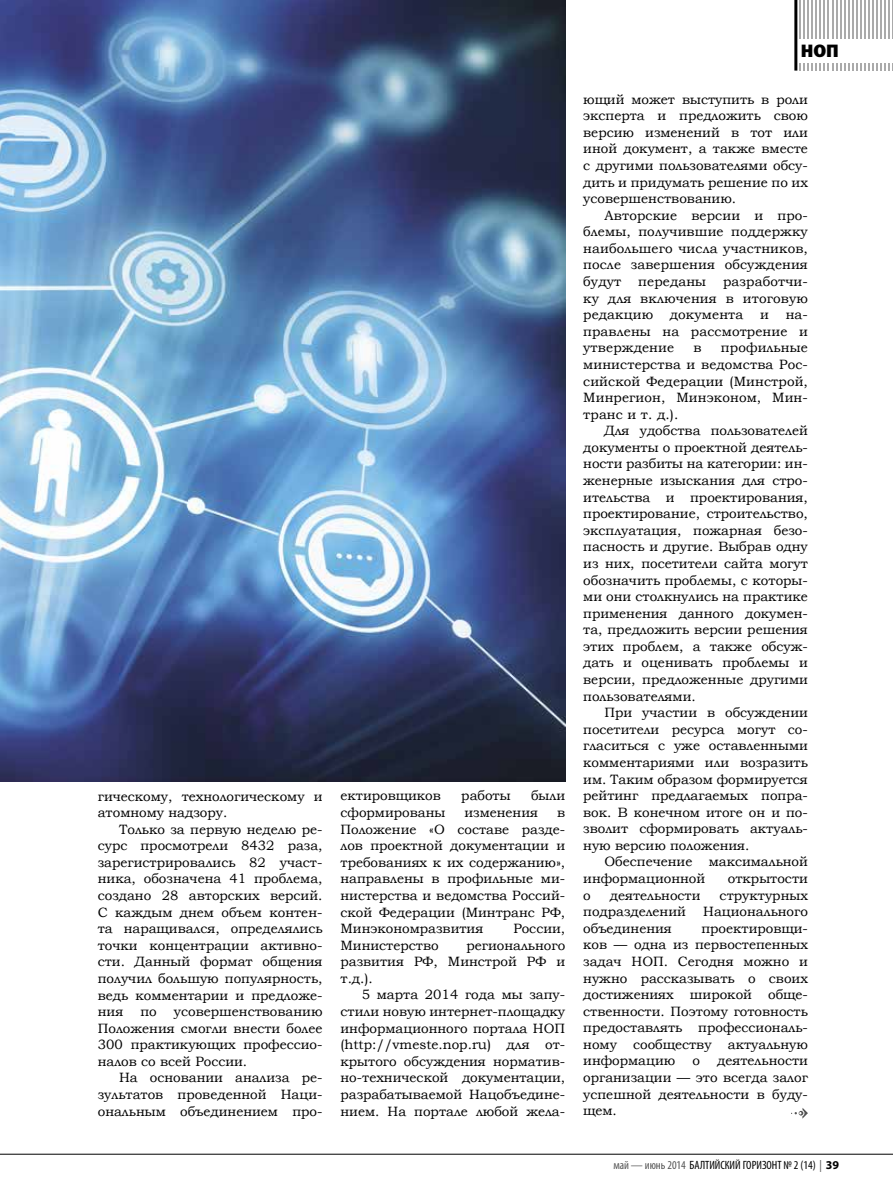
<style>
.page{position:relative;width:893px;height:1191px;background:#fff}
.page>*{position:absolute;margin:0;border:0;box-sizing:border-box;transform-origin:0 0}
.t1{font:18px "Franklin Gothic Heavy C";color:#000}
.t2{font:13.5px/16.6px "Bookman Old Style";color:#000;text-align:justify}
.t3{font:condensed 12px "Myriad Pro";color:#000}
.s1{color:#555}
.s2{font-weight:700;font-stretch:normal}
</style>
<div class="page">
<hr style="left:0;top:1153px;width:893px;height:1px;background:#000">
<svg style="left:791px;top:1108px;width:17px;height:10px"></svg>
<img style="left:0;top:0;width:565px;height:781px">
<hr style="left:799px;top:0;width:2px;height:38px;background:#aaa">
<hr style="left:864px;top:0;width:2px;height:38px;background:#aaa">
<hr style="left:832px;top:0;width:1px;height:38px;background:#aaa">
<hr style="left:815px;top:0;width:2px;height:38px;background:#aaa">
<hr style="left:880px;top:0;width:2px;height:38px;background:#aaa">
<hr style="left:848px;top:0;width:1px;height:38px;background:#aaa">
<hr style="left:803px;top:0;width:2px;height:38px;background:#aaa">
<hr style="left:868px;top:0;width:2px;height:38px;background:#aaa">
<hr style="left:836px;top:0;width:1px;height:38px;background:#aaa">
<hr style="left:819px;top:0;width:2px;height:38px;background:#aaa">
<hr style="left:884px;top:0;width:2px;height:38px;background:#aaa">
<hr style="left:852px;top:0;width:1px;height:38px;background:#aaa">
<hr style="left:807px;top:0;width:2px;height:38px;background:#aaa">
<hr style="left:872px;top:0;width:2px;height:38px;background:#aaa">
<hr style="left:840px;top:0;width:1px;height:38px;background:#aaa">
<hr style="left:824px;top:0;width:1px;height:38px;background:#aaa">
<hr style="left:888px;top:0;width:2px;height:38px;background:#aaa">
<hr style="left:856px;top:0;width:2px;height:38px;background:#aaa">
<hr style="left:811px;top:0;width:2px;height:38px;background:#aaa">
<hr style="left:876px;top:0;width:2px;height:38px;background:#aaa">
<hr style="left:844px;top:0;width:1px;height:38px;background:#aaa">
<hr style="left:828px;top:0;width:1px;height:38px;background:#aaa">
<hr style="left:892px;top:0;width:1px;height:38px;background:#aaa">
<hr style="left:860px;top:0;width:2px;height:38px;background:#aaa">
<svg style="left:799px;top:63px;width:94px;height:8px"></svg>
<hr style="left:794px;top:0;width:3px;height:71px;background:#000">
<p class="t2" style="left:98px;top:787px;width:226px">гическому, технологическому и атомному надзору.</p>
<p class="t2" style="left:98px;top:821px;width:226px;text-indent:21px">Только за первую неделю ре&shy;сурс просмотрели 8432 раза, зарегистрировались 82 участ&shy;ника, обозначена 41 проблема, создано 28 авторских версий.<br>С каждым днем объем контен&shy;та наращивался, определялись точки концентрации активно&shy;сти. Данный формат общения получил большую популярность, ведь комментарии и предложе&shy;ния</p>
<p class="t2" style="left:98px;top:1003px;width:226px;text-indent:76px">усовершенствованию Положения смогли внести более 300 практикующих профессио&shy;налов со всей России.</p>
<p class="t2" style="left:98px;top:1069px;width:226px;text-indent:21px">На основании анализа ре&shy;зультатов проведенной Наци&shy;ональным объединением про-</p>
<p class="t2" style="left:140px;top:1003px;width:18px">по</p>
<p class="t2" style="left:340px;top:787px;width:102px">ектировщиков</p>
<p class="t2" style="left:461px;top:787px;width:51px">работы</p>
<p class="t2" style="left:531px;top:787px;width:36px">были</p>
<p class="t2" style="left:340px;top:804px;width:106px">сформированы</p>
<p class="t2" style="left:464px;top:804px;width:75px">изменения</p>
<p class="t2" style="left:340px;top:804px;width:226px;text-indent:217px">в Положение «О составе разде&shy;лов проектной документации и требованиях к их содержанию», направлены в профильные ми&shy;нистерства и ведомства Россий&shy;ской Федерации (Минтранс РФ, Минэкономразвития</p>
<p class="t2" style="left:513px;top:920px;width:53px">России,</p>
<p class="t2" style="left:340px;top:936px;width:100px">Министерство</p>
<p class="t2" style="left:340px;top:936px;width:226px;text-indent:126px">регионального развития РФ, Минстрой РФ и т.д.).</p>
<p class="t2" style="left:340px;top:986px;width:226px;text-indent:21px">5 марта 2014 года мы запу&shy;стили новую интернет-площадку информационного портала НОП (http://vmeste.nop.ru) для от&shy;крытого обсуждения норматив&shy;но-технической документации, разрабатываемой Нацобъедине&shy;нием. На портале любой жела-</p>
<h1 class="t1" style="left:801px;top:41px;width:40px">ноп</h1>
<p class="t2" style="left:583px;top:91px;width:226px">ющий может выступить в роли эксперта и предложить свою версию изменений в тот или иной документ, а также вместе с другими пользователями обсу&shy;дить и придумать решение по их усовершенствованию.</p>
<p class="t2" style="left:583px;top:207px;width:226px;text-indent:21px">Авторские версии и про&shy;блемы, получившие поддержку наибольшего числа участников, после завершения обсуждения будут</p>
<p class="t2" style="left:583px;top:273px;width:226px;text-indent:140px">разработчи&shy;ку для включения в итоговую редакцию документа и на&shy;правлены на рассмотрение и утверждение</p>
<p class="t2" style="left:638px;top:273px;width:69px">переданы</p>
<p class="t2" style="left:583px;top:339px;width:226px;text-indent:138px">профильные министерства и ведомства Рос&shy;сийской Федерации (Минстрой, Минрегион, Минэконом, Мин&shy;транс и т. д.).</p>
<p class="t2" style="left:583px;top:422px;width:226px;text-indent:21px">Для удобства пользователей документы о проектной деятель&shy;ности разбиты на категории: ин&shy;женерные изыскания для стро&shy;ительства и проектирования, проектирование, строительство, эксплуатация, пожарная безо&shy;пасность и другие. Выбрав одну из них, посетители сайта могут обозначить проблемы, с которы&shy;ми они столкнулись на практике применения данного докумен&shy;та, предложить версии решения этих проблем, а также обсуж&shy;дать и оценивать проблемы и версии, предложенные другими пользователями.</p>
<p class="t2" style="left:583px;top:704px;width:226px;text-indent:21px">При участии в обсуждении посетители ресурса могут со&shy;гласиться с уже оставленными комментариями или возразить им. Таким образом формируется рейтинг предлагаемых попра&shy;вок. В конечном итоге он и по&shy;зволит сформировать актуаль&shy;ную версию положения.</p>
<p class="t2" style="left:583px;top:853px;width:226px;text-indent:21px">Обеспечение максимальной информационной</p>
<p class="t2" style="left:693px;top:339px;width:10px">в</p>
<p class="t2" style="left:728px;top:870px;width:82px">открытости</p>
<p class="t2" style="left:583px;top:886px;width:9px">о</p>
<p class="t2" style="left:610px;top:886px;width:92px">деятельности</p>
<p class="t2" style="left:720px;top:886px;width:90px">структурных</p>
<p class="t2" style="left:583px;top:903px;width:104px">подразделений</p>
<p class="t2" style="left:703px;top:903px;width:106px">Национального</p>
<p class="t2" style="left:583px;top:920px;width:90px">объединения</p>
<p class="t2" style="left:583px;top:920px;width:226px;text-indent:118px">проектировщи&shy;ков — одна из первостепенных задач НОП. Сегодня можно и нужно рассказывать о своих достижениях широкой обще&shy;ственности. Поэтому готовность предоставлять профессиональ&shy;ному сообществу актуальную информацию</p>
<p class="t2" style="left:583px;top:1052px;width:226px;text-indent:134px">деятельности организации — это всегда залог успешной деятельности в буду&shy;щем.</p>
<p class="t2" style="left:692px;top:1052px;width:9px">о</p>
<p class="t3" style="left:613px;top:1158px;width:227px"><span class="s1">май — июнь 2014</span> БАЛТИЙСКИЙ ГОРИЗОНТ № 2 (14) <span class="s1">|</span> <span class="s2">39</span></p>
</div>
